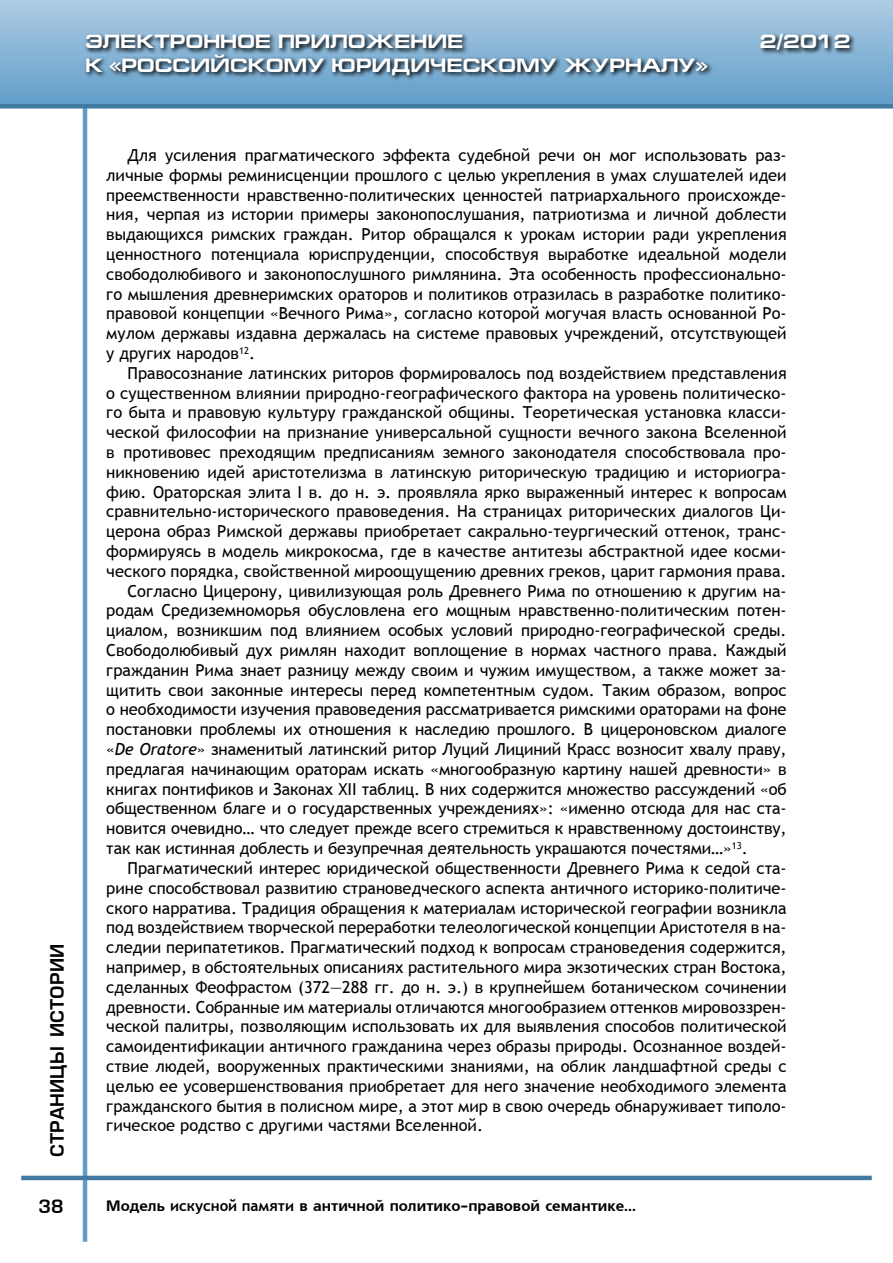
<style>
.page{position:relative;width:893px;height:1263px;background:#fff}
.page>*{position:absolute;margin:0;border:0;box-sizing:border-box;transform-origin:0 0}
.t1{font:700 19.5px "Europe Ext";color:#fff}
.t2{font:18px "Europe Demi Normal";color:#000}
.t3{font:16.5px/19.8px "Trebuchet MS";color:#000;text-align:justify}
.t4{font:15px "Free Set Bold Cyrillic";color:#000}
.s1{font-style:italic}
.s2{font-family:"Trebuchet MS";font-weight:700}
</style>
<div class="page">
<hr style="left:83px;top:89px;width:4px;height:1153px;background:#5f9ec9">
<hr style="left:21px;top:1176px;width:851px;height:4px;background:#4279a0">
<div style="left:0;top:0;width:893px;height:106px;background:linear-gradient(to bottom,#aecce4,#619dc9)"></div>
<div style="left:0;top:104px;width:893px;height:5px;background:#4279a0"></div>
<svg style="left:83px;top:31px;width:810px;height:121px"></svg>
<p class="t1" style="left:85px;top:31px;width:380px">ЭЛЕКТРОННОЕ ПРИЛОЖЕНИЕ</p>
<p class="t1" style="left:760px;top:31px;width:92px">2/2012</p>
<p class="t1" style="left:85px;top:54px;width:624px">К «РОССИЙСКОМУ ЮРИДИЧЕСКОМУ ЖУРНАЛУ»</p>
<p class="t2" style="left:47px;top:1157px;width:214px;rotate:-90deg">страницы истории</p>
<p class="t2" style="left:38px;top:1196px;width:27px">38</p>
<p class="t3" style="left:106px;top:145px;width:682px;text-indent:21px">Для усиления прагматического эффекта судебной речи он мог использовать раз&shy;личные формы реминисценции прошлого с целью укрепления в умах слушателей идеи преемственности нравственно-политических ценностей патриархального происхожде&shy;ния, черпая из истории примеры законопослушания, патриотизма и личной доблести выдающихся римских граждан. Ритор обращался к урокам истории ради укрепления ценностного потенциала юриспруденции, способствуя выработке идеальной модели свободолюбивого и законопослушного римлянина. Эта особенность профессионально&shy;го мышления древнеримских ораторов и политиков отразилась в разработке политико&shy;правовой концепции «Вечного Рима», согласно которой могучая власть основанной Ро&shy;мулом державы издавна держалась на системе правовых учреждений, отсутствующей у других народов<sup>12</sup>.</p>
<p class="t3" style="left:128px;top:363px;width:661px">Правосознание латинских риторов формировалось под воздействием представления</p>
<p class="t3" style="left:106px;top:383px;width:682px">о существенном влиянии природно-географического фактора на уровень политическо-</p>
<p class="t3" style="left:106px;top:403px;width:682px">го быта и правовую культуру гражданской общины. Теоретическая установка класси-</p>
<p class="t3" style="left:106px;top:423px;width:682px">ческой философии на признание универсальной сущности вечного закона Вселенной</p>
<p class="t3" style="left:106px;top:442px;width:682px">в противовес преходящим предписаниям земного законодателя способствовала про-</p>
<p class="t3" style="left:106px;top:462px;width:682px">никновению идей аристотелизма в латинскую риторическую традицию и историогра-</p>
<p class="t3" style="left:106px;top:482px;width:682px">фию. Ораторская элита I в. до н. э. проявляла ярко выраженный интерес к вопросам</p>
<p class="t3" style="left:106px;top:502px;width:682px">сравнительно-исторического правоведения. На страницах риторических диалогов Ци-</p>
<p class="t3" style="left:106px;top:522px;width:682px">церона образ Римской державы приобретает сакрально-теургический оттенок, транс-</p>
<p class="t3" style="left:106px;top:541px;width:682px">формируясь в модель микрокосма, где в качестве антитезы абстрактной идее косми-</p>
<p class="t3" style="left:106px;top:561px;width:682px">ческого порядка, свойственной мироощущению древних греков, царит гармония права.</p>
<p class="t3" style="left:128px;top:581px;width:661px">Согласно Цицерону, цивилизующая роль Древнего Рима по отношению к другим на-</p>
<p class="t3" style="left:106px;top:601px;width:682px">родам Средиземноморья обусловлена его мощным нравственно-политическим потен-</p>
<p class="t3" style="left:106px;top:621px;width:682px">циалом, возникшим под влиянием особых условий природно-географической среды.</p>
<p class="t3" style="left:106px;top:640px;width:682px">Свободолюбивый дух римлян находит воплощение в нормах частного права. Каждый</p>
<p class="t3" style="left:106px;top:660px;width:682px">гражданин Рима знает разницу между своим и чужим имуществом, а также может за-</p>
<p class="t3" style="left:106px;top:680px;width:682px">щитить свои законные интересы перед компетентным судом. Таким образом, вопрос</p>
<p class="t3" style="left:106px;top:700px;width:682px">о необходимости изучения правоведения рассматривается римскими ораторами на фоне</p>
<p class="t3" style="left:106px;top:720px;width:682px">постановки проблемы их отношения к наследию прошлого. В цицероновском диалоге</p>
<p class="t3" style="left:106px;top:739px;width:682px">«<span class="s1">De Oratore</span>» знаменитый латинский ритор Луций Лициний Красс возносит хвалу праву,</p>
<p class="t3" style="left:106px;top:759px;width:682px">предлагая начинающим ораторам искать «многообразную картину нашей древности» в</p>
<p class="t3" style="left:106px;top:779px;width:682px">книгах понтификов и Законах XII таблиц. В них содержится множество рассуждений «об</p>
<p class="t3" style="left:106px;top:799px;width:682px">общественном благе и о государственных учреждениях»: «именно отсюда для нас ста-</p>
<p class="t3" style="left:106px;top:819px;width:682px">новится очевидно… что следует прежде всего стремиться к нравственному достоинству,</p>
<p class="t3" style="left:106px;top:838px;width:643px">так как истинная доблесть и безупречная деятельность украшаются почестями…»<sup>13</sup>.</p>
<p class="t3" style="left:128px;top:858px;width:661px">Прагматический интерес юридической общественности Древнего Рима к седой ста-</p>
<p class="t3" style="left:106px;top:878px;width:682px">рине способствовал развитию страноведческого аспекта античного историко-политиче-</p>
<p class="t3" style="left:106px;top:898px;width:682px">ского нарратива. Традиция обращения к материалам исторической географии возникла</p>
<p class="t3" style="left:106px;top:918px;width:682px">под воздействием творческой переработки телеологической концепции Аристотеля в на-</p>
<p class="t3" style="left:106px;top:937px;width:682px">следии перипатетиков. Прагматический подход к вопросам страноведения содержится,</p>
<p class="t3" style="left:106px;top:957px;width:682px">например, в обстоятельных описаниях растительного мира экзотических стран Востока,</p>
<p class="t3" style="left:106px;top:977px;width:682px">сделанных Феофрастом (372—288 гг. до н. э.) в крупнейшем ботаническом сочинении</p>
<p class="t3" style="left:106px;top:997px;width:682px">древности. Собранные им материалы отличаются многообразием оттенков мировоззрен-</p>
<p class="t3" style="left:106px;top:1017px;width:682px">ческой палитры, позволяющим использовать их для выявления способов политической</p>
<p class="t3" style="left:106px;top:1036px;width:682px">самоидентификации античного гражданина через образы природы. Осознанное воздей-</p>
<p class="t3" style="left:106px;top:1056px;width:682px">ствие людей, вооруженных практическими знаниями, на облик ландшафтной среды с</p>
<p class="t3" style="left:106px;top:1076px;width:682px">целью ее усовершенствования приобретает для него значение необходимого элемента</p>
<p class="t3" style="left:106px;top:1096px;width:682px">гражданского бытия в полисном мире, а этот мир в свою очередь обнаруживает типоло-</p>
<p class="t3" style="left:106px;top:1116px;width:378px">гическое родство с другими частями Вселенной.</p>
<p class="t4" style="left:106px;top:1197px;width:531px">Модель <span class="s2">искусной памяти</span> в античной политико-правовой семантике...</p>
</div>
